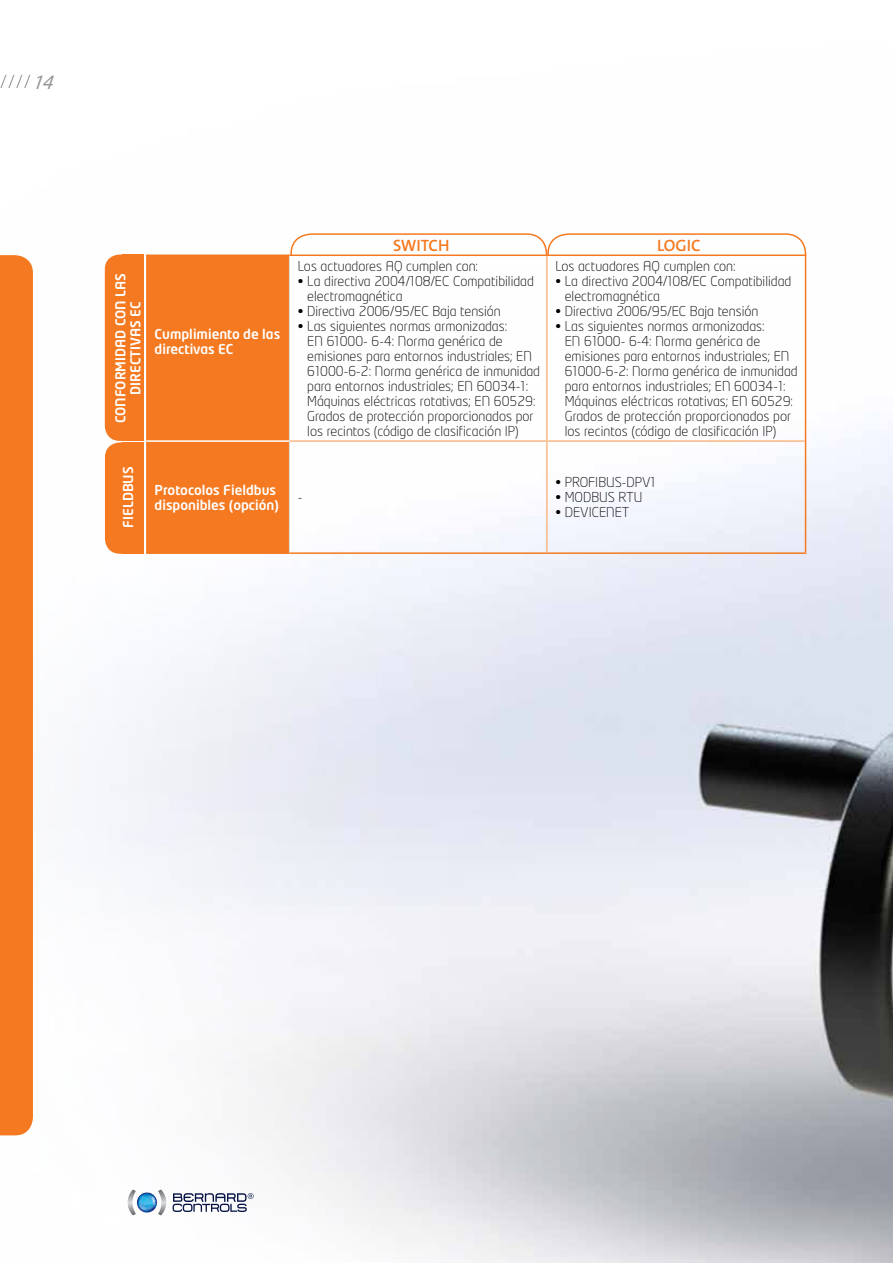
<style>
.page{position:relative;width:893px;height:1263px;background:#fff}
.page>*{position:absolute;margin:0;border:0;box-sizing:border-box;transform-origin:0 0}
.t1{font:italic 18px "Neo Tech";color:#939598}
.t2{font:600 16.5px "The Mix B6";letter-spacing:-.005em;color:#f47920}
.t3{font:300 13.5px/15px "Neo Tech";color:#000}
.t4{font:500 13.5px/15px "Neo Tech";color:#fff}
</style>
<div class="page">
<img style="left:0;top:74px;width:893px;height:1189px">
<div style="left:0;top:255px;width:33px;height:880px;background:#f47920"></div>
<div style="left:105px;top:254px;width:35px;height:187px;background:#f47920;border-radius:15px"></div>
<div style="left:122px;top:254px;width:22px;height:187px;background:#f47920"></div>
<div style="left:105px;top:442px;width:35px;height:112px;background:#f47920;border-radius:15px"></div>
<div style="left:123px;top:442px;width:21px;height:112px;background:#f47920"></div>
<hr style="left:146px;top:552px;width:143px;height:2px;background:#f47920">
<hr style="left:289px;top:552px;width:258px;height:2px;background:#f47920">
<hr style="left:547px;top:552px;width:259px;height:2px;background:#f47920">
<svg style="left:146px;top:232px;width:661px;height:321px"></svg>
<svg style="left:128px;top:1189px;width:38px;height:26px"></svg>
<svg style="left:173px;top:1193px;width:81px;height:19px"></svg>
<svg style="left:0;top:75px;width:30px;height:13px"></svg>
<h1 class="t1" style="left:33px;top:71px;width:24px">14</h1>
<p class="t4" style="left:113px;top:423px;width:151px;text-align:center;rotate:-90deg">CONFORMIDAD CON LAS<br>DIRECTIVAS EC</p>
<p class="t4" style="left:155px;top:326px;width:127px">Cumplimiento de las directivas EC</p>
<p class="t4" style="left:120px;top:528px;width:63px;rotate:-90deg">FIELDBUS</p>
<p class="t4" style="left:155px;top:482px;width:126px">Protocolos Fieldbus disponibles (opción)</p>
<p class="t2" style="left:393px;top:236px;width:58px">SWITCH</p>
<p class="t2" style="left:657px;top:236px;width:45px">LOGIC</p>
<p class="t3" style="left:298px;top:258px;width:182px">Los actuadores AQ cumplen con:</p>
<p class="t3" style="left:307px;top:273px;width:228px;text-indent:-9px">• La directiva 2004/108/EC Compatibilidad electromagnética</p>
<p class="t3" style="left:298px;top:303px;width:204px">• Directiva 2006/95/EC Baja tensión</p>
<p class="t3" style="left:307px;top:318px;width:234px;text-indent:-9px">• Las siguientes normas armonizadas:<br>EN 61000- 6-4: Norma genérica de emisiones para entornos industriales; EN 61000-6-2: Norma genérica de inmunidad para entornos industriales; EN 60034-1:<br>Máquinas eléctricas rotativas; EN 60529:<br>Grados de protección proporcionados por los recintos (código de clasificación IP)</p>
<p class="t3" style="left:298px;top:490px;width:6px">-</p>
<p class="t3" style="left:555px;top:258px;width:182px">Los actuadores AQ cumplen con:</p>
<p class="t3" style="left:565px;top:273px;width:228px;text-indent:-9px">• La directiva 2004/108/EC Compatibilidad electromagnética</p>
<p class="t3" style="left:555px;top:303px;width:204px">• Directiva 2006/95/EC Baja tensión</p>
<p class="t3" style="left:565px;top:318px;width:234px;text-indent:-9px">• Las siguientes normas armonizadas:<br>EN 61000- 6-4: Norma genérica de emisiones para entornos industriales; EN 61000-6-2: Norma genérica de inmunidad para entornos industriales; EN 60034-1:<br>Máquinas eléctricas rotativas; EN 60529:<br>Grados de protección proporcionados por los recintos (código de clasificación IP)</p>
<p class="t3" style="left:555px;top:475px;width:102px">• PROFIBUS-DPV1</p>
<p class="t3" style="left:555px;top:490px;width:88px">• MODBUS RTU</p>
<p class="t3" style="left:555px;top:505px;width:76px">• DEVICENET</p>
</div>
